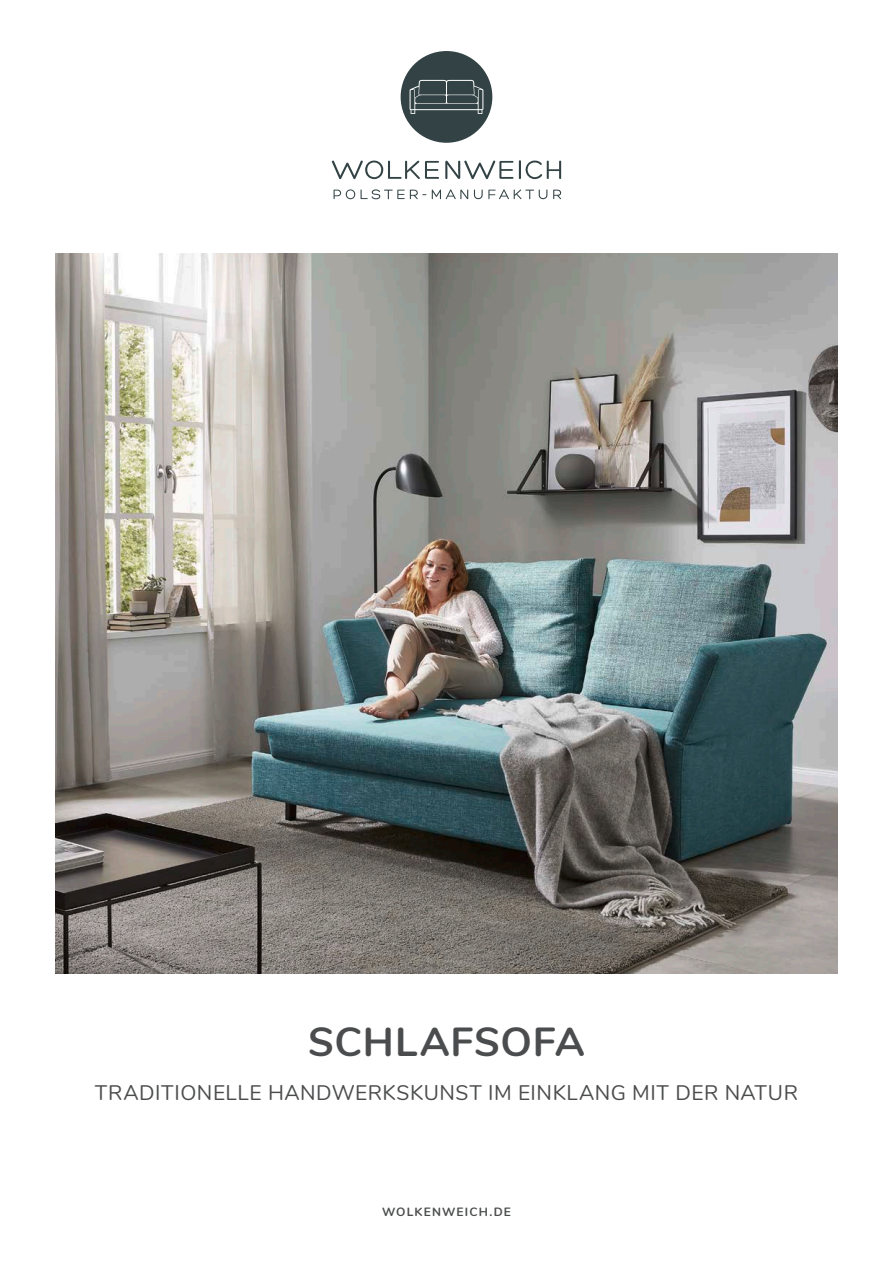
<style>
.page{position:relative;width:893px;height:1263px;background:#fff}
.page>*{position:absolute;margin:0;border:0;box-sizing:border-box;transform-origin:0 0}
._2_Subline_Versal{font:700 40.5px "Nunito";letter-spacing:.02em;color:#4b4c4d}
._2_Subline_Versal-2{font:21px "Nunito";letter-spacing:.025em;color:#4b4c4d}
._2_Subline_Versal-3{font:700 12px "Nunito";letter-spacing:.1em;color:#4b4c4d}
</style>
<div class="page">
<img style="left:55px;top:253px;width:783px;height:720px">
<div style="left:401px;top:51px;width:91px;height:92px;background:#334345;border-radius:50%"></div>
<svg style="left:332px;top:160px;width:229px;height:20px"></svg>
<svg style="left:334px;top:189px;width:227px;height:10px"></svg>
<svg style="left:410px;top:80px;width:73px;height:34px"></svg>
<p class="_2_Subline_Versal" style="left:308px;top:1012px;width:278px">SCHLAFSOFA</p>
<p class="_2_Subline_Versal-2" style="left:95px;top:1078px;width:705px">TRADITIONELLE HANDWERKSKUNST IM EINKLANG MIT DER NATUR</p>
<p class="_2_Subline_Versal-3" style="left:382px;top:1203px;width:130px">WOLKENWEICH.DE</p>
</div>
